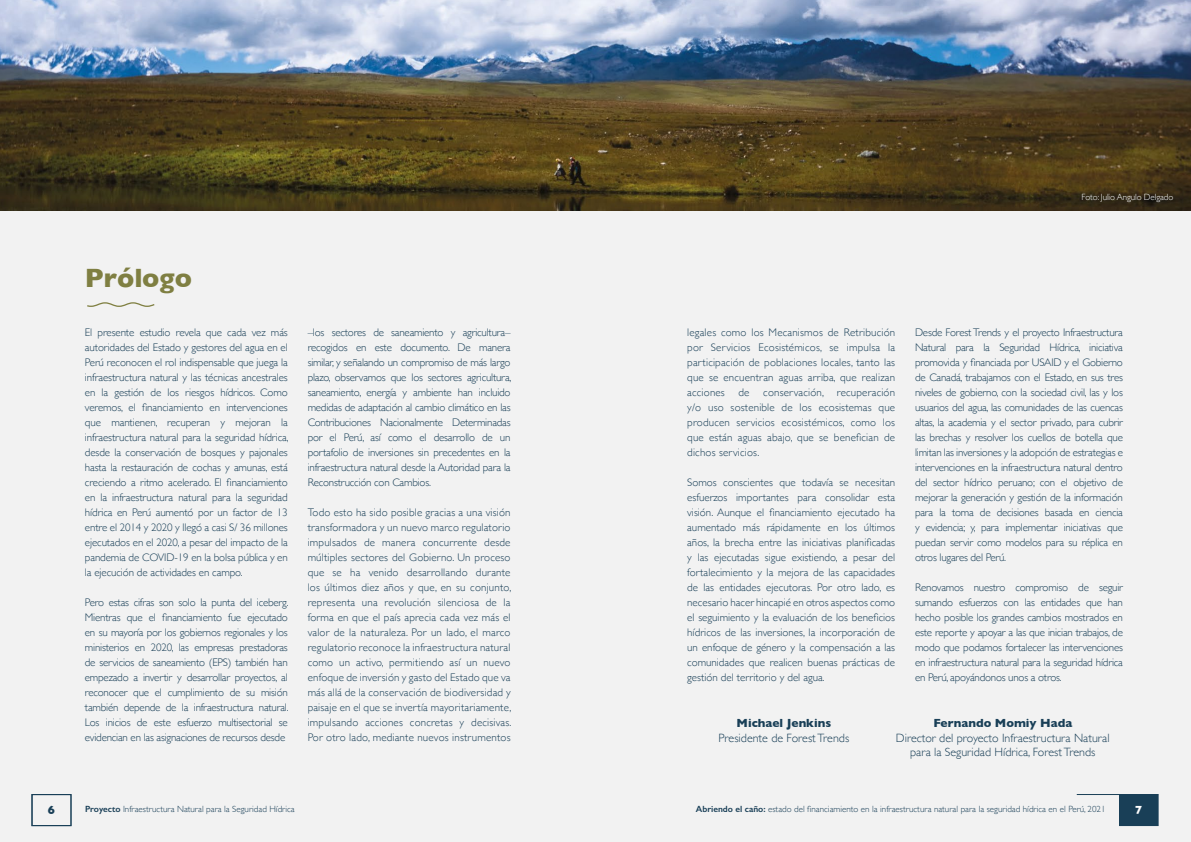
<style>
.page{position:relative;width:1191px;height:842px;background:#f2f2f2}
.page>*{position:absolute;margin:0;border:0;box-sizing:border-box;transform-origin:0 0}
.t1{font:700 27px "Gill Sans";color:#7f7f42}
.t2{font:300 12px/14.4px "Gill Sans";color:#193f57;text-align:center}
.t3{font:700 12px "Gill Sans";color:#193f57}
.t4{font:700 12px "Gill Sans";color:#fff}
.t5{font:300 11px/15px "Gill Sans";letter-spacing:-.01em;color:#193f57;text-align:justify}
.t6{font:300 9px "Gill Sans";color:#193f57}
.t7{font:300 9px "Gill Sans";letter-spacing:-.01em;color:#fff}
.s1{font-weight:600}
</style>
<div class="page">
<img style="left:0;top:0;width:1191px;height:211px">
<svg style="left:87px;top:302px;width:67px;height:5px"></svg>
<div style="left:32px;top:794px;width:39px;height:32px;border:1px solid #193f57"></div>
<div style="left:1119px;top:794px;width:39px;height:32px;background:#193f57"></div>
<hr style="left:1076px;top:794px;width:82px;height:1px;background:#193f57">
<h1 class="t1" style="left:85px;top:256px;width:109px">Prólogo</h1>
<p class="t5" style="left:85px;top:324px;width:205px">El presente estudio revela que cada vez más autoridades del Estado y gestores del agua en el Perú reconocen el rol indispensable que juega la infraestructura natural y las técnicas ancestrales en la gestión de los riesgos hídricos. Como veremos, el financiamiento en intervenciones que mantienen, recuperan y mejoran la infraestructura natural para la seguridad hídrica, desde la conservación de bosques y pajonales hasta la restauración de cochas y amunas, está creciendo a ritmo acelerado. El financiamiento en la infraestructura natural para la seguridad hídrica en Perú aumentó por un factor de 13 entre el 2014 y 2020 y llegó a casi S/ 36 millones ejecutados en el 2020, a pesar del impacto de la pandemia de COVID-19 en la bolsa pública y en la ejecución de actividades en campo.</p>
<p class="t5" style="left:85px;top:594px;width:205px">Pero estas cifras son solo la punta del iceberg.<br>Mientras que el financiamiento fue ejecutado en su mayoría por los gobiernos regionales y los ministerios en 2020, las empresas prestadoras de servicios de saneamiento (EPS) también han empezado a invertir y desarrollar proyectos, al reconocer que el cumplimiento de su misión también depende de la infraestructura natural.<br>Los inicios de este esfuerzo multisectorial se evidencian en las asignaciones de recursos desde</p>
<p class="t5" style="left:308px;top:324px;width:205px">–los sectores de saneamiento y agricultura– recogidos en este documento. De manera similar, y señalando un compromiso de más largo plazo, observamos que los sectores agricultura, saneamiento, energía y ambiente han incluido medidas de adaptación al cambio climático en las Contribuciones Nacionalmente Determinadas por el Perú, así como el desarrollo de un portafolio de inversiones sin precedentes en la infraestructura natural desde la Autoridad para la Reconstrucción con Cambios.</p>
<p class="t5" style="left:308px;top:505px;width:205px">Todo esto ha sido posible gracias a una visión transformadora y un nuevo marco regulatorio impulsados de manera concurrente desde múltiples sectores del Gobierno. Un proceso que se ha venido desarrollando durante los últimos diez años y que, en su conjunto, representa una revolución silenciosa de la forma en que el país aprecia cada vez más el valor de la naturaleza. Por un lado, el marco regulatorio reconoce la infraestructura natural como un activo, permitiendo así un nuevo enfoque de inversión y gasto del Estado que va más allá de la conservación de biodiversidad y paisaje en el que se invertía mayoritariamente, impulsando acciones concretas y decisivas.<br>Por otro lado, mediante nuevos instrumentos</p>
<p class="t3" style="left:48px;top:801px;width:9px">6</p>
<p class="t6" style="left:85px;top:802px;width:211px"><span class="s1">Proyecto</span> Infraestructura Natural para la Seguridad Hídrica</p>
<p class="t7" style="left:1081px;top:190px;width:93px">Foto: Julio Angulo Delgado</p>
<p class="t5" style="left:687px;top:324px;width:209px">legales como los Mecanismos de Retribución por Servicios Ecosistémicos, se impulsa la participación de poblaciones locales, tanto las que se encuentran aguas arriba, que realizan acciones de conservación, recuperación y/o uso sostenible de los ecosistemas que producen servicios ecosistémicos, como los que están aguas abajo, que se benefician de dichos servicios.</p>
<p class="t5" style="left:687px;top:474px;width:209px">Somos conscientes que todavía se necesitan esfuerzos importantes para consolidar esta visión. Aunque el financiamiento ejecutado ha aumentado más rápidamente en los últimos años, la brecha entre las iniciativas planificadas y las ejecutadas sigue existiendo, a pesar del fortalecimiento y la mejora de las capacidades de las entidades ejecutoras. Por otro lado, es necesario hacer hincapié en otros aspectos como el seguimiento y la evaluación de los beneficios hídricos de las inversiones, la incorporación de un enfoque de género y la compensación a las comunidades que realicen buenas prácticas de gestión del territorio y del agua.</p>
<p class="t5" style="left:915px;top:324px;width:209px">Desde Forest Trends y el proyecto Infraestructura Natural para la Seguridad Hídrica, iniciativa promovida y financiada por USAID y el Gobierno de Canadá, trabajamos con el Estado, en sus tres niveles de gobierno, con la sociedad civil, las y los usuarios del agua, las comunidades de las cuencas altas, la academia y el sector privado, para cubrir las brechas y resolver los cuellos de botella que limitan las inversiones y la adopción de estrategias e intervenciones en la infraestructura natural dentro del sector hídrico peruano; con el objetivo de mejorar la generación y gestión de la información para la toma de decisiones basada en ciencia y evidencia; y, para implementar iniciativas que puedan servir como modelos para su réplica en otros lugares del Perú.</p>
<p class="t5" style="left:915px;top:580px;width:209px">Renovamos nuestro compromiso de seguir sumando esfuerzos con las entidades que han hecho posible los grandes cambios mostrados en este reporte y apoyar a las que inician trabajos, de modo que podamos fortalecer las intervenciones en infraestructura natural para la seguridad hídrica en Perú, apoyándonos unos a otros.</p>
<p class="t3" style="left:736px;top:714px;width:96px">Michael Jenkins</p>
<p class="t2" style="left:718px;top:730px;width:132px">Presidente de Forest Trends</p>
<p class="t3" style="left:933px;top:714px;width:140px">Fernando Momiy Hada</p>
<p class="t2" style="left:896px;top:730px;width:215px">Director del proyecto Infraestructura Natural para la Seguridad Hídrica, Forest Trends</p>
<p class="t6" style="left:696px;top:802px;width:411px"><span class="s1">Abriendo el caño:</span> estado del financiamiento en la infraestructura natural para la seguridad hídrica en el Perú, 2021</p>
<p class="t4" style="left:1135px;top:801px;width:9px">7</p>
</div>
